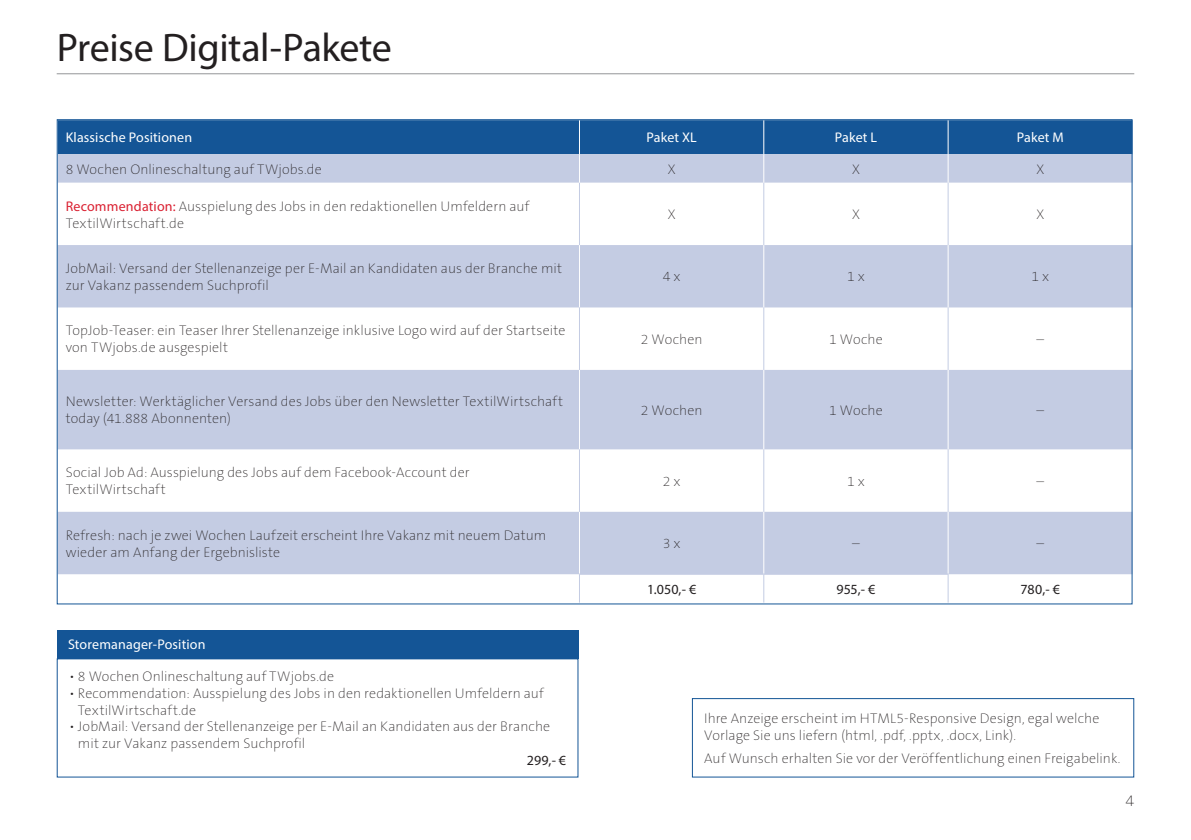
<style>
.page{position:relative;width:1191px;height:840px;background:#fff}
.page>*{position:absolute;margin:0;border:0;box-sizing:border-box;transform-origin:0 0}
.Headline{font:40px "Myriad Pro";letter-spacing:-.015em;color:#231f20}
.t1{font:16px "The Sans Hair H37";color:#231f20}
.Copy{font:14px/16.8px "The Sans Hair H37";letter-spacing:.005em;color:#231f20}
.Copy-2{font:14px "Myriad Pro";letter-spacing:.01em;color:#fff}
.Copy-3{font:14px "Myriad Pro";letter-spacing:.005em;color:#231f20}
.s1{font-family:"Myriad Pro";color:#da2031}
</style>
<div class="page">
<div style="left:57px;top:629px;width:521px;height:29px;background:#145596"></div>
<hr style="left:57px;top:73px;width:1077px;height:1px;background:#939598">
<svg style="left:59px;top:182px;width:1071px;height:392px;fill:#c4cce3"></svg>
<hr style="left:579px;top:245px;width:1px;height:62px;background:#fff">
<hr style="left:763px;top:245px;width:1px;height:62px;background:#fff">
<hr style="left:947px;top:245px;width:1px;height:62px;background:#fff">
<hr style="left:579px;top:370px;width:1px;height:79px;background:#fff">
<hr style="left:763px;top:370px;width:1px;height:79px;background:#fff">
<hr style="left:947px;top:370px;width:1px;height:79px;background:#fff">
<hr style="left:579px;top:511px;width:1px;height:62px;background:#fff">
<hr style="left:763px;top:511px;width:1px;height:62px;background:#fff">
<hr style="left:947px;top:511px;width:1px;height:62px;background:#fff">
<hr style="left:579px;top:182px;width:1px;height:63px;background:#c4cce3">
<hr style="left:763px;top:182px;width:1px;height:63px;background:#c4cce3">
<hr style="left:947px;top:182px;width:1px;height:63px;background:#c4cce3">
<hr style="left:579px;top:307px;width:1px;height:63px;background:#c4cce3">
<hr style="left:763px;top:307px;width:1px;height:63px;background:#c4cce3">
<hr style="left:947px;top:307px;width:1px;height:63px;background:#c4cce3">
<hr style="left:579px;top:449px;width:1px;height:62px;background:#c4cce3">
<hr style="left:763px;top:449px;width:1px;height:62px;background:#c4cce3">
<hr style="left:947px;top:449px;width:1px;height:62px;background:#c4cce3">
<hr style="left:579px;top:573px;width:185px;height:1px;background:#c4cce3">
<svg style="left:579px;top:574px;width:1px;height:28px"></svg>
<hr style="left:764px;top:573px;width:184px;height:1px;background:#c4cce3">
<svg style="left:763px;top:574px;width:1px;height:28px"></svg>
<svg style="left:947px;top:574px;width:1px;height:28px"></svg>
<svg style="left:59px;top:121px;width:1071px;height:61px;background:#658cb9"></svg>
<div style="left:692px;top:697px;width:442px;height:80px;border:1px solid #145596"></div>
<div style="left:57px;top:658px;width:521px;height:119px;border:1px solid #145596"></div>
<p class="Headline" style="left:57px;top:23px;width:336px">Preise Digital-Pakete</p>
<p class="Copy-2" style="left:66px;top:129px;width:128px">Klassische Positionen</p>
<p class="Copy-2" style="left:646px;top:129px;width:52px">Paket XL</p>
<p class="Copy-2" style="left:834px;top:129px;width:44px">Paket L</p>
<p class="Copy-2" style="left:1016px;top:129px;width:49px">Paket M</p>
<p class="Copy" style="left:66px;top:161px;width:258px">8 Wochen Onlineschaltung auf TWjobs.de</p>
<p class="Copy" style="left:667px;top:161px;width:9px">X</p>
<p class="Copy" style="left:852px;top:161px;width:9px">X</p>
<p class="Copy" style="left:1036px;top:161px;width:9px">X</p>
<p class="Copy" style="left:66px;top:198px;width:465px"><span class="s1">Recommendation:</span> Ausspielung des Jobs in den redaktionellen Umfeldern auf<br>TextilWirtschaft.de</p>
<p class="Copy" style="left:667px;top:206px;width:9px">X</p>
<p class="Copy" style="left:852px;top:206px;width:9px">X</p>
<p class="Copy" style="left:1036px;top:206px;width:9px">X</p>
<p class="Copy" style="left:66px;top:260px;width:498px">JobMail: Versand der Stellenanzeige per E-Mail an Kandidaten aus der Branche mit zur Vakanz passendem Suchprofil</p>
<p class="Copy" style="left:662px;top:269px;width:19px">4 x</p>
<p class="Copy" style="left:847px;top:269px;width:19px">1 x</p>
<p class="Copy" style="left:1031px;top:269px;width:19px">1 x</p>
<p class="Copy" style="left:66px;top:323px;width:501px">TopJob-Teaser: ein Teaser Ihrer Stellenanzeige inklusive Logo wird auf der Startseite von TWjobs.de ausgespielt</p>
<p class="Copy" style="left:641px;top:331px;width:63px">2 Wochen</p>
<p class="Copy" style="left:829px;top:331px;width:55px">1 Woche</p>
<p class="Copy" style="left:1036px;top:331px;width:9px">–</p>
<p class="Copy" style="left:66px;top:393px;width:499px">Newsletter: Werktäglicher Versand des Jobs über den Newsletter TextilWirtschaft today (41.888 Abonnenten)</p>
<p class="Copy" style="left:641px;top:402px;width:63px">2 Wochen</p>
<p class="Copy" style="left:829px;top:402px;width:55px">1 Woche</p>
<p class="Copy" style="left:1036px;top:402px;width:9px">–</p>
<p class="Copy" style="left:66px;top:464px;width:405px">Social Job Ad: Ausspielung des Jobs auf dem Facebook-Account der<br>TextilWirtschaft</p>
<p class="Copy" style="left:662px;top:473px;width:19px">2 x</p>
<p class="Copy" style="left:847px;top:473px;width:19px">1 x</p>
<p class="Copy" style="left:1036px;top:473px;width:9px">–</p>
<p class="Copy" style="left:66px;top:527px;width:482px">Refresh: nach je zwei Wochen Laufzeit erscheint Ihre Vakanz mit neuem Datum wieder am Anfang der Ergebnisliste</p>
<p class="Copy" style="left:662px;top:535px;width:19px">3 x</p>
<p class="Copy" style="left:852px;top:535px;width:9px">–</p>
<p class="Copy" style="left:1036px;top:535px;width:9px">–</p>
<p class="Copy-3" style="left:647px;top:580px;width:51px">1.050,- €</p>
<p class="Copy-3" style="left:836px;top:580px;width:40px">955,- €</p>
<p class="Copy-3" style="left:1020px;top:580px;width:41px">780,- €</p>
<p class="Copy-2" style="left:68px;top:635px;width:139px">Storemanager-Position</p>
<p class="Copy" style="left:69px;top:668px;width:266px">• 8 Wochen Onlineschaltung auf TWjobs.de</p>
<p class="Copy" style="left:78px;top:684px;width:467px;text-indent:-9px">• Recommendation: Ausspielung des Jobs in den redaktionellen Umfeldern auf<br>TextilWirtschaft.de</p>
<p class="Copy" style="left:78px;top:718px;width:474px;text-indent:-9px">• JobMail: Versand der Stellenanzeige per E-Mail an Kandidaten aus der Branche mit zur Vakanz passendem Suchprofil</p>
<p class="Copy-3" style="left:527px;top:751px;width:41px">299,- €</p>
<p class="Copy" style="left:704px;top:710px;width:397px">Ihre Anzeige erscheint im HTML5-Responsive Design, egal welche<br>Vorlage Sie uns liefern (html, .pdf, .pptx, .docx, Link).</p>
<p class="Copy" style="left:704px;top:749px;width:417px">Auf Wunsch erhalten Sie vor der Veröffentlichung einen Freigabelink.</p>
<p class="t1" style="left:1125px;top:791px;width:10px">4</p>
</div>
